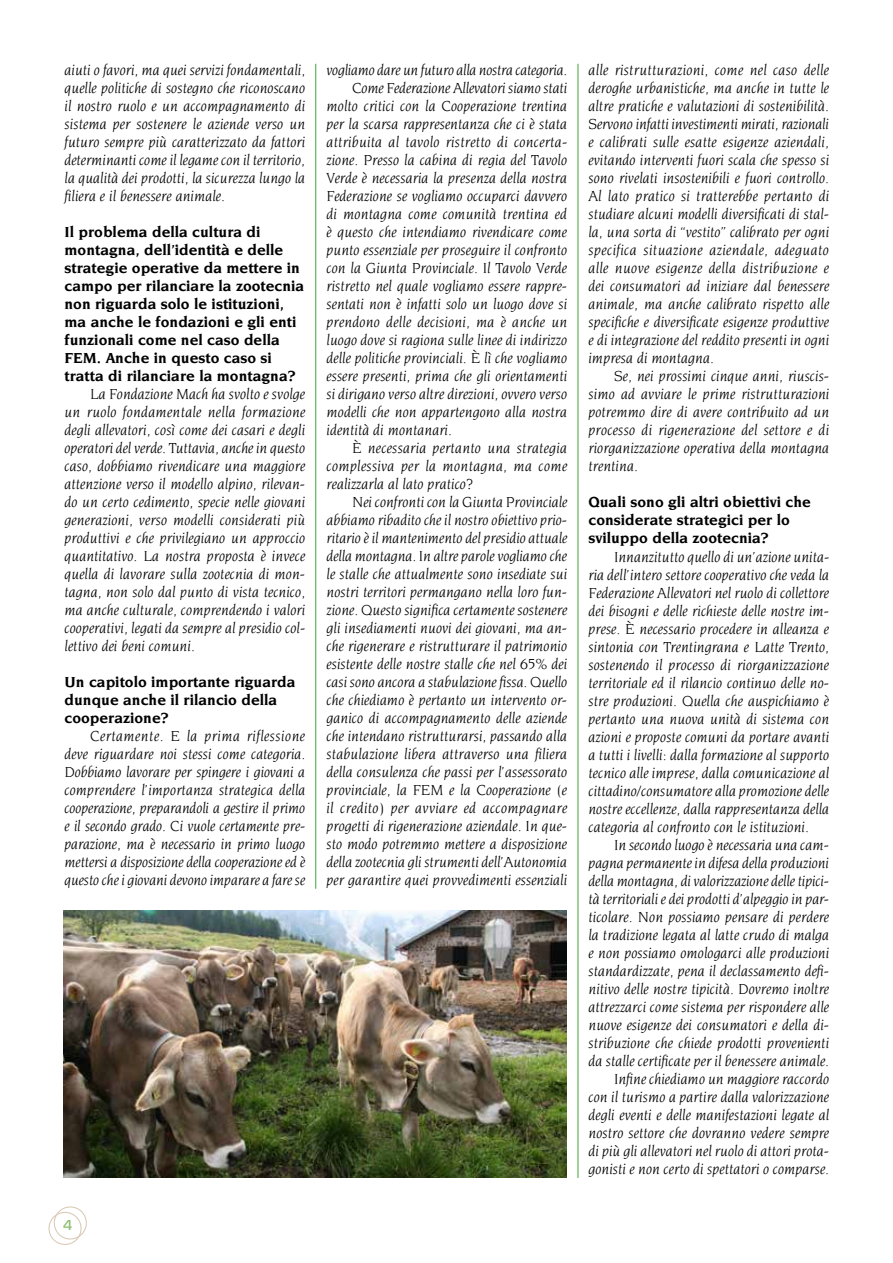
<style>
.page{position:relative;width:893px;height:1263px;background:#fff}
.page>*{position:absolute;margin:0;border:0;box-sizing:border-box;transform-origin:0 0}
.t1{font:italic 15.75px/18px "Novarese Std";color:#000;text-align:justify}
.t2{font:700 15.75px/18px "Novarese Std";color:#000}
.t3{font:italic 15.75px "Novarese Std";letter-spacing:.02em;color:#000}
.t4{font:500 15px "Eurostile";color:#8bbe6d}
</style>
<div class="page">
<div style="left:48px;top:1212px;width:34px;height:33px;border:1px solid #dac9b6;border-radius:50%"></div>
<div style="left:54px;top:1206px;width:33px;height:33px;border:1px solid #dac9b6;border-radius:50%"></div>
<hr style="left:315px;top:64px;width:1px;height:825px;background:#3fa535">
<hr style="left:578px;top:64px;width:1px;height:1114px;background:#3fa535">
<img style="left:64px;top:910px;width:503px;height:268px">
<p class="t1" style="left:65px;top:61px;width:242px">aiuti o favori, ma quei servizi fondamentali, quelle politiche di sostegno che riconoscano il nostro ruolo e un accompagnamento di sistema per sostenere le aziende verso un futuro sempre più caratterizzato da fattori determinanti come il legame con il territorio, la qualità dei prodotti, la sicurezza lungo la filiera e il benessere animale.</p>
<p class="t2" style="left:65px;top:223px;width:241px">Il problema della cultura di montagna, dell’identità e delle strategie operative da mettere in campo per rilanciare la zootecnia non riguarda solo le istituzioni, ma anche le fondazioni e gli enti funzionali come nel caso della<br>FEM. Anche in questo caso si tratta di rilanciare la montagna?</p>
<p class="t1" style="left:65px;top:385px;width:242px;text-indent:26px">La Fondazione Mach ha svolto e svolge un ruolo fondamentale nella formazione degli allevatori, così come dei casari e degli operatori del verde. Tuttavia, anche in questo caso, dobbiamo rivendicare una maggiore attenzione verso il modello alpino, rilevan&shy;do un certo cedimento, specie nelle giovani generazioni, verso modelli considerati più produttivi e che privilegiano un approccio quantitativo. La nostra proposta è invece quella di lavorare sulla zootecnia di mon&shy;tagna, non solo dal punto di vista tecnico, ma anche culturale, comprendendo i valori cooperativi, legati da sempre al presidio col&shy;lettivo dei beni comuni.</p>
<p class="t2" style="left:65px;top:673px;width:233px">Un capitolo importante riguarda dunque anche il rilancio della cooperazione?</p>
<p class="t1" style="left:65px;top:727px;width:242px;text-indent:26px">Certamente. E la prima riflessione deve riguardare noi stessi come categoria.<br>Dobbiamo lavorare per spingere i giovani a comprendere l’importanza strategica della cooperazione, preparandoli a gestire il primo e il secondo grado. Ci vuole certamente pre&shy;parazione, ma è necessario in primo luogo mettersi a disposizione della cooperazione ed è questo che i giovani devono imparare a fare se</p>
<p class="t1" style="left:326px;top:61px;width:242px">vogliamo dare un futuro alla nostra categoria.</p>
<p class="t1" style="left:352px;top:79px;width:217px">Come Federazione Allevatori siamo stati</p>
<p class="t1" style="left:326px;top:97px;width:242px">molto critici con la Cooperazione trentina</p>
<p class="t1" style="left:326px;top:115px;width:242px">per la scarsa rappresentanza che ci è stata</p>
<p class="t1" style="left:326px;top:133px;width:242px">attribuita al tavolo ristretto di concerta-</p>
<p class="t1" style="left:326px;top:151px;width:242px">zione. Presso la cabina di regia del Tavolo</p>
<p class="t1" style="left:326px;top:169px;width:242px">Verde è necessaria la presenza della nostra</p>
<p class="t1" style="left:326px;top:187px;width:242px">Federazione se vogliamo occuparci davvero</p>
<p class="t1" style="left:326px;top:205px;width:242px">di montagna come comunità trentina ed</p>
<p class="t1" style="left:326px;top:223px;width:242px">è questo che intendiamo rivendicare come</p>
<p class="t1" style="left:326px;top:241px;width:242px">punto essenziale per proseguire il confronto</p>
<p class="t1" style="left:326px;top:259px;width:242px">con la Giunta Provinciale. Il Tavolo Verde</p>
<p class="t1" style="left:326px;top:277px;width:242px">ristretto nel quale vogliamo essere rappre-</p>
<p class="t1" style="left:326px;top:295px;width:242px">sentati non è infatti solo un luogo dove si</p>
<p class="t1" style="left:326px;top:313px;width:242px">prendono delle decisioni, ma è anche un</p>
<p class="t1" style="left:326px;top:331px;width:242px">luogo dove si ragiona sulle linee di indirizzo</p>
<p class="t1" style="left:326px;top:349px;width:242px">delle politiche provinciali. È lì che vogliamo</p>
<p class="t1" style="left:326px;top:367px;width:242px">essere presenti, prima che gli orientamenti</p>
<p class="t1" style="left:326px;top:385px;width:242px">si dirigano verso altre direzioni, ovvero verso</p>
<p class="t1" style="left:326px;top:403px;width:242px">modelli che non appartengono alla nostra</p>
<p class="t1" style="left:326px;top:421px;width:127px">identità di montanari.</p>
<p class="t1" style="left:352px;top:439px;width:217px">È necessaria pertanto una strategia</p>
<p class="t1" style="left:326px;top:457px;width:242px">complessiva per la montagna, ma come</p>
<p class="t1" style="left:326px;top:475px;width:148px">realizzarla al lato pratico?</p>
<p class="t1" style="left:352px;top:493px;width:217px">Nei confronti con la Giunta Provinciale</p>
<p class="t1" style="left:326px;top:511px;width:242px">abbiamo ribadito che il nostro obiettivo prio-</p>
<p class="t1" style="left:326px;top:529px;width:242px">ritario è il mantenimento del presidio attuale</p>
<p class="t1" style="left:326px;top:547px;width:242px">della montagna. In altre parole vogliamo che</p>
<p class="t1" style="left:326px;top:565px;width:242px">le stalle che attualmente sono insediate sui</p>
<p class="t1" style="left:326px;top:583px;width:242px">nostri territori permangano nella loro fun-</p>
<p class="t1" style="left:326px;top:601px;width:242px">zione. Questo significa certamente sostenere</p>
<p class="t1" style="left:326px;top:619px;width:242px">gli insediamenti nuovi dei giovani, ma an-</p>
<p class="t1" style="left:326px;top:637px;width:242px">che rigenerare e ristrutturare il patrimonio</p>
<p class="t1" style="left:326px;top:655px;width:242px">esistente delle nostre stalle che nel 65% dei</p>
<p class="t1" style="left:326px;top:673px;width:242px">casi sono ancora a stabulazione fissa. Quello</p>
<p class="t1" style="left:326px;top:691px;width:242px">che chiediamo è pertanto un intervento or-</p>
<p class="t1" style="left:326px;top:709px;width:242px">ganico di accompagnamento delle aziende</p>
<p class="t1" style="left:326px;top:727px;width:242px">che intendano ristrutturarsi, passando alla</p>
<p class="t1" style="left:326px;top:745px;width:242px">stabulazione libera attraverso una filiera</p>
<p class="t1" style="left:326px;top:763px;width:242px">della consulenza che passi per l’assessorato</p>
<p class="t1" style="left:326px;top:781px;width:242px">provinciale, la FEM e la Cooperazione (e</p>
<p class="t3" style="left:326px;top:800px;width:242px">il credito) per avviare ed accompagnare</p>
<p class="t1" style="left:326px;top:817px;width:242px">progetti di rigenerazione aziendale. In que-</p>
<p class="t1" style="left:326px;top:835px;width:242px">sto modo potremmo mettere a disposizione</p>
<p class="t1" style="left:326px;top:853px;width:242px">della zootecnia gli strumenti dell’Autonomia</p>
<p class="t1" style="left:326px;top:871px;width:242px">per garantire quei provvedimenti essenziali</p>
<p class="t4" style="left:63px;top:1214px;width:11px">4</p>
<p class="t1" style="left:588px;top:61px;width:242px">alle ristrutturazioni, come nel caso delle deroghe urbanistiche, ma anche in tutte le altre pratiche e valutazioni di sostenibilità.<br>Servono infatti investimenti mirati, razionali e calibrati sulle esatte esigenze aziendali, evitando interventi fuori scala che spesso si sono rivelati insostenibili e fuori controllo.<br>Al lato pratico si tratterebbe pertanto di studiare alcuni modelli diversificati di stal&shy;la, una sorta di “vestito” calibrato per ogni specifica situazione aziendale, adeguato alle nuove esigenze della distribuzione e dei consumatori ad iniziare dal benessere animale, ma anche calibrato rispetto alle specifiche e diversificate esigenze produttive e di integrazione del reddito presenti in ogni impresa di montagna.</p>
<p class="t1" style="left:588px;top:367px;width:242px;text-indent:26px">Se, nei prossimi cinque anni, riuscis&shy;simo ad avviare le prime ristrutturazioni potremmo dire di avere contribuito ad un processo di rigenerazione del settore e di riorganizzazione operativa della montagna trentina.</p>
<p class="t2" style="left:588px;top:493px;width:224px">Quali sono gli altri obiettivi che considerate strategici per lo sviluppo della zootecnia?</p>
<p class="t1" style="left:588px;top:547px;width:242px;text-indent:26px">Innanzitutto quello di un’azione unita&shy;ria dell’intero settore cooperativo che veda la Federazione Allevatori nel ruolo di collettore dei bisogni e delle richieste delle nostre im&shy;prese. È necessario procedere in alleanza e sintonia con Trentingrana e Latte Trento, sostenendo il processo di riorganizzazione territoriale ed il rilancio continuo delle no&shy;stre produzioni. Quella che auspichiamo è pertanto una nuova unità di sistema con azioni e proposte comuni da portare avanti a tutti i livelli: dalla formazione al supporto tecnico alle imprese, dalla comunicazione al cittadino/consumatore alla promozione delle nostre eccellenze, dalla rappresentanza della categoria al confronto con le istituzioni.</p>
<p class="t1" style="left:588px;top:835px;width:242px;text-align:right">In secondo luogo è necessaria una cam&shy;pagna permanente in difesa della produzioni della montagna, di valorizzazione delle tipici&shy;tà territoriali e dei prodotti d’alpeggio in par&shy;ticolare. Non possiamo pensare di perdere la tradizione legata al latte crudo di malga e non possiamo omologarci alle produzioni standardizzate, pena il declassamento defi&shy;nitivo delle nostre tipicità. Dovremo inoltre attrezzarci come sistema per rispondere alle nuove esigenze dei consumatori e della di&shy;stribuzione che chiede prodotti provenienti da stalle certificate per il benessere animale.<br>Infine chiediamo un maggiore raccordo<br>con il turismo a partire dalla valorizzazione degli eventi e delle manifestazioni legate al nostro settore che dovranno vedere sempre di più gli allevatori nel ruolo di attori prota&shy;gonisti e non certo di spettatori o comparse.</p>
</div>
